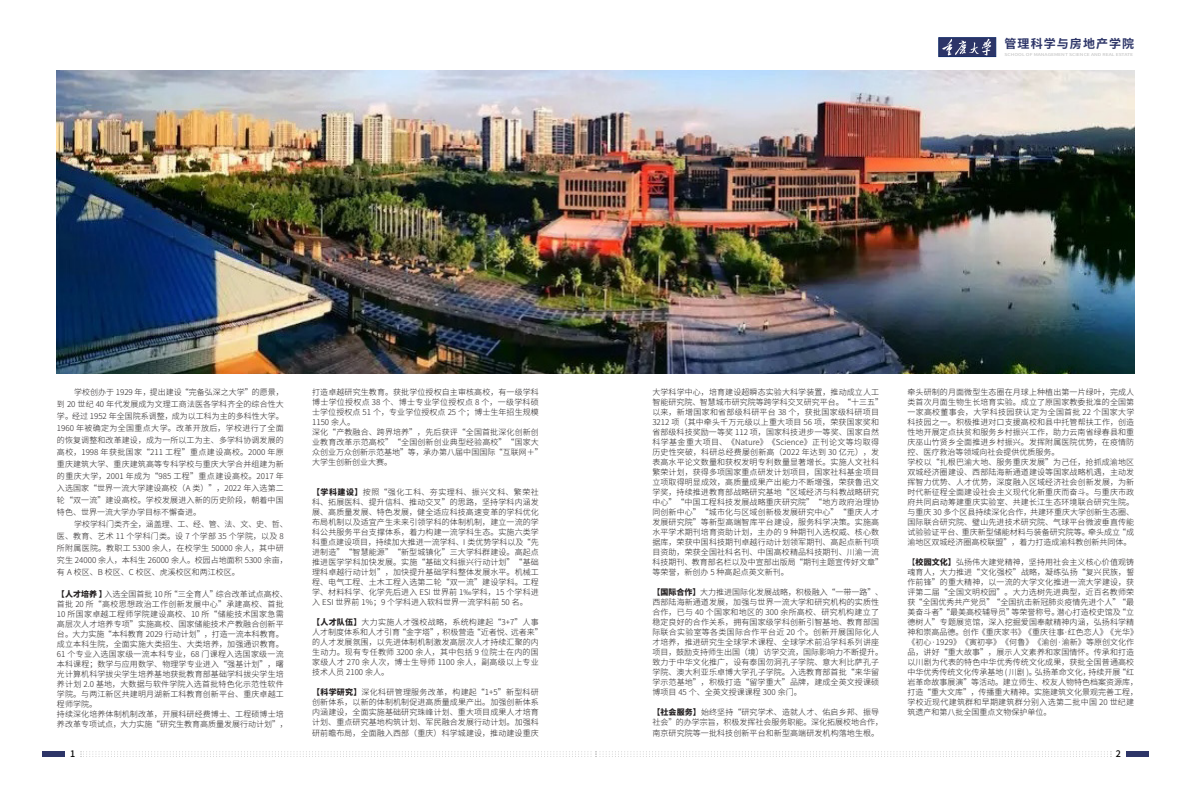
<style>
.page{position:relative;width:1191px;height:808px;background:#fff}
.page>*{position:absolute;margin:0;border:0;box-sizing:border-box;transform-origin:0 0}
.t1{font:700 12px "Source Han Sans CN";letter-spacing:.09em;color:#2d3568}
.t2{font:500 9px "Source Han Sans CN";color:#030303}
.t3{font:300 8px/10px "Source Han Sans CN";letter-spacing:.015em;color:#231f20}
.t4{font:500 4px "Source Han Sans CN";color:#c8c8c8;scale:1.25 1}
.s1{font-weight:800}
</style>
<div class="page">
<div style="left:43px;top:751px;width:22px;height:6px;background:#2d3568"></div>
<div style="left:1125px;top:751px;width:23px;height:6px;background:#2d3568"></div>
<div style="left:938px;top:38px;width:58px;height:19px;background:#2d3568;border:1px solid #142c68"></div>
<svg style="left:942px;top:39px;width:49px;height:17px"></svg>
<svg style="left:81px;top:751px;width:1030px;height:6px"></svg>
<img style="left:57px;top:71px;width:1077px;height:302px">
<h1 class="t1" style="left:1004px;top:37px;width:131px">管理科学与房地产学院</h1>
<p class="t4" style="left:1004px;top:52px;width:104px">SCHOOL OF MANAGEMENT SCIENCE AND REAL ESTATE</p>
<p class="t3" style="left:57px;top:387px;width:228px;line-height:12px;text-align:justify;text-indent:17px">学校创办于 1929 年，提出建设“完备弘深之大学”的愿景，到 20 世纪 40 年代发展成为文理工商法医各学科齐全的综合性大学。经过 1952 年全国院系调整，成为以工科为主的多科性大学。1960 年被确定为全国重点大学。改革开放后，学校进行了全面的恢复调整和改革建设，成为一所以工为主、多学科协调发展的高校，1998 年获批国家“211 工程”重点建设高校。2000 年原重庆建筑大学、重庆建筑高等专科学校与重庆大学合并组建为新的重庆大学，2001 年成为“985 工程”重点建设高校。2017 年入选国家“世界一流大学建设高校（A 类）”，2022 年入选第二轮“双一流”建设高校。学校发展进入新的历史阶段，朝着中国特色、世界一流大学办学目标不懈奋进。</p>
<p class="t3" style="left:57px;top:519px;width:232px;line-height:12px;text-indent:17px">学校学科门类齐全，涵盖理、工、经、管、法、文、史、哲、医、教育、艺术 11 个学科门类。设 7 个学部 35 个学院，以及 8所附属医院。教职工 5300 余人，在校学生 50000 余人，其中研究生 24000 余人，本科生 26000 余人。校园占地面积 5300 余亩，有 A 校区、B 校区、C 校区、虎溪校区和两江校区。</p>
<p class="t3" style="left:57px;top:590px;width:232px"><span class="s1">【人才培养 】</span>入选全国首批 10 所“三全育人”综合改革试点高校、首批 20 所“高校思想政治工作创新发展中心”承建高校、首批<br>10 所国家卓越工程师学院建设高校、10 所“储能技术国家急需高层次人才培养专项”实施高校、国家储能技术产教融合创新平台。大力实施“本科教育 2029 行动计划”，打造一流本科教育。成立本科生院，全面实施大类招生、大类培养，加强通识教育。<br>61 个专业入选国家级一流本科专业，68 门课程入选国家级一流本科课程；数学与应用数学、物理学专业进入“强基计划”，曙光计算机科学拔尖学生培养基地获批教育部基础学科拔尖学生培养计划 2.0 基地，大数据与软件学院入选首批特色化示范性软件学院。与两江新区共建明月湖新工科教育创新平台、重庆卓越工程师学院。</p>
<p class="t3" style="left:57px;top:710px;width:232px">持续深化培养体制机制改革，开展科研经费博士、工程硕博士培养改革专项试点，大力实施“研究生教育高质量发展行动计划”，</p>
<p class="t3" style="left:312px;top:388px;width:228px;text-align:justify">打造卓越研究生教育。获批学位授权自主审核高校，有一级学科博士学位授权点 38 个、博士专业学位授权点 8 个，一级学科硕士学位授权点 51 个，专业学位授权点 25 个；博士生年招生规模1150 余人。</p>
<p class="t3" style="left:312px;top:428px;width:232px">深化“产教融合、跨界培养”，先后获评“全国首批深化创新创业教育改革示范高校”“全国创新创业典型经验高校”“国家大众创业万众创新示范基地”等，承办第八届中国国际“互联网＋”大学生创新创业大赛。</p>
<p class="t3" style="left:312px;top:488px;width:228px;text-align:justify"><span class="s1">【学科建设】</span>按照“强化工科、夯实理科、振兴文科、繁荣社科、拓展医科、提升信科、推动交叉”的思路，坚持学科内涵发展、高质量发展、特色发展，健全适应科技高速变革的学科优化布局机制以及适宜产生未来引领学科的体制机制，建立一流的学科公共服务平台支撑体系，着力构建一流学科生态。实施六类学科重点建设项目，持续加大推进一流学科、I 类优势学科以及“先进制造”“智慧能源”“新型城镇化”三大学科群建设。高起点推进医学学科加快发展。实施“基础文科振兴行动计划”“基础理科卓越行动计划”，加快提升基础学科整体发展水平。机械工程、电气工程、土木工程入选第二轮“双一流”建设学科。工程学、材料科学、化学先后进入 ESI 世界前 1‰学科，15 个学科进入 ESI 世界前 1%；9 个学科进入软科世界一流学科前 50 名。</p>
<p class="t3" style="left:312px;top:618px;width:232px"><span class="s1">【人才队伍】</span>大力实施人才强校战略，系统构建起“3+7”人事人才制度体系和人才引育“金字塔”，积极营造“近者悦、远者来”的人才发展氛围，以先进体制机制激发高层次人才持续汇聚的内生动力。现有专任教师 3200 余人，其中包括 9 位院士在内的国家级人才 270 余人次，博士生导师 1100 余人，副高级以上专业技术人员 2100 余人。</p>
<p class="t3" style="left:312px;top:688px;width:228px;text-align:justify"><span class="s1">【科学研究】</span>深化科研管理服务改革，构建起“1+5”新型科研创新体系，以新的体制机制促进高质量成果产出。加强创新体系内涵建设，全面实施基础研究珠峰计划、重大项目成果人才培育计划、重点研究基地构筑计划、军民融合发展行动计划。加强科研前瞻布局，全面融入西部（重庆）科学城建设，推动建设重庆</p>
<p class="t3" style="left:652px;top:388px;width:232px">大学科学中心，培育建设超瞬态实验大科学装置，推动成立人工智能研究院、智慧城市研究院等跨学科交叉研究平台。“十三五”以来，新增国家和省部级科研平台 38 个，获批国家级科研项目3212 项（其中牵头千万元级以上重大项目 56 项，荣获国家奖和省部级科技奖励一等奖 112 项，国家科技进步一等奖、国家自然科学基金重大项目、《Nature》《Science》正刊论文等均取得历史性突破，科研总经费屡创新高（2022 年达到 30 亿元），发表高水平论文数量和获权发明专利数量显著增长。实施人文社科繁荣计划，获得多项国家重点研发计划项目，国家社科基金项目立项取得明显成效，高质量成果产出能力不断增强，荣获鲁迅文学奖，持续推进教育部战略研究基地“区域经济与科教战略研究中心”“中国工程科技发展战略重庆研究院”“地方政府治理协同创新中心”“城市化与区域创新极发展研究中心”“重庆人才发展研究院”等新型高端智库平台建设，服务科学决策。实施高水平学术期刊培育资助计划，主办的 9 种期刊入选权威、核心数据库，荣获中国科技期刊卓越行动计划领军期刊、高起点新刊项目资助，荣获全国社科名刊、中国高校精品科技期刊、川渝一流科技期刊、教育部名栏以及中宣部出版局“期刊主题宣传好文章”等荣誉，新创办 5 种高起点英文新刊。</p>
<p class="t3" style="left:652px;top:588px;width:232px"><span class="s1">【国际合作】</span>大力推进国际化发展战略，积极融入“一带一路”、西部陆海新通道发展，加强与世界一流大学和研究机构的实质性合作，已与 40 个国家和地区的 300 余所高校、研究机构建立了稳定良好的合作关系，拥有国家级学科创新引智基地、教育部国际联合实验室等各类国际合作平台近 20 个。创新开展国际化人才培养，推进研究生全球学术课程、全球学术前沿学科系列讲座项目，鼓励支持师生出国（境）访学交流，国际影响力不断提升。致力于中华文化推广，设有泰国勿洞孔子学院、意大利比萨孔子学院、澳大利亚乐卓博大学孔子学院。入选教育部首批“来华留学示范基地”，积极打造“留学重大”品牌，建成全英文授课硕博项目 45 个、全英文授课课程 300 余门。</p>
<p class="t3" style="left:652px;top:708px;width:232px"><span class="s1">【社会服务】</span>始终坚持“研究学术、造就人才、佑启乡邦、振导社会”的办学宗旨，积极发挥社会服务职能。深化拓展校地合作，南京研究院等一批科技创新平台和新型高端研发机构落地生根。</p>
<p class="t3" style="left:907px;top:388px;width:228px;text-align:justify">牵头研制的月面微型生态圈在月球上种植出第一片绿叶，完成人类首次月面生物生长培育实验。成立了原国家教委批准的全国第一家高校董事会，大学科技园获认定为全国首批 22 个国家大学科技园之一。积极推进对口支援高校和县中托管帮扶工作，创造性地开展定点扶贫和服务乡村振兴工作，助力云南省绿春县和重庆巫山竹贤乡全面推进乡村振兴。发挥附属医院优势，在疫情防控、医疗救治等领域向社会提供优质服务。</p>
<p class="t3" style="left:907px;top:458px;width:228px;text-align:justify">学校以“扎根巴渝大地、服务重庆发展”为己任，抢抓成渝地区双城经济圈建设、西部陆海新通道建设等国家战略机遇，主动发挥智力优势、人才优势，深度融入区域经济社会创新发展，为新时代新征程全面建设社会主义现代化新重庆而奋斗。与重庆市政府共同启动筹建重庆实验室、共建长江生态环境联合研究生院。与重庆 30 多个区县持续深化合作，共建环重庆大学创新生态圈、国际联合研究院、璧山先进技术研究院、气球平台微波垂直传能试验验证平台、重庆新型储能材料与装备研究院等。牵头成立“成渝地区双城经济圈高校联盟”，着力打造成渝科教创新共同体。</p>
<p class="t3" style="left:907px;top:558px;width:232px">【<span class="s1">校园文化】</span>弘扬伟大建党精神，坚持用社会主义核心价值观铸魂育人，大力推进“文化强校”战略，凝练弘扬“复兴民族，誓作前锋”的重大精神，以一流的大学文化推进一流大学建设，获评第二届“全国文明校园”。大力选树先进典型，近百名教师荣获“全国优秀共产党员”“全国抗击新冠肺炎疫情先进个人”“最美奋斗者”“最美高校辅导员”等荣誉称号。潜心打造校史馆及“立德树人”专题展览馆，深入挖掘爱国奉献精神内涵，弘扬科学精神和崇高品德。创作《重庆家书》《重庆往事·红色恋人》《光华》《初心·1929》《寅初亭》《何鲁》《渝创·渝新》等原创文化作品，讲好“重大故事”，展示人文素养和家国情怀。传承和打造以川剧为代表的特色中华优秀传统文化成果，获批全国普通高校中华优秀传统文化传承基地 ( 川剧 )。弘扬革命文化，持续开展“红岩革命故事展演”等活动。建立师生、校友人物特色档案资源库，打造“重大文库”，传播重大精神。实施建筑文化景观完善工程，学校近现代建筑群和早期建筑群分别入选第二批中国 20 世纪建筑遗产和第八批全国重点文物保护单位。</p>
<p class="t2" style="left:70px;top:748px;width:7px">1</p>
<p class="t2" style="left:1115px;top:749px;width:7px">2</p>
</div>
